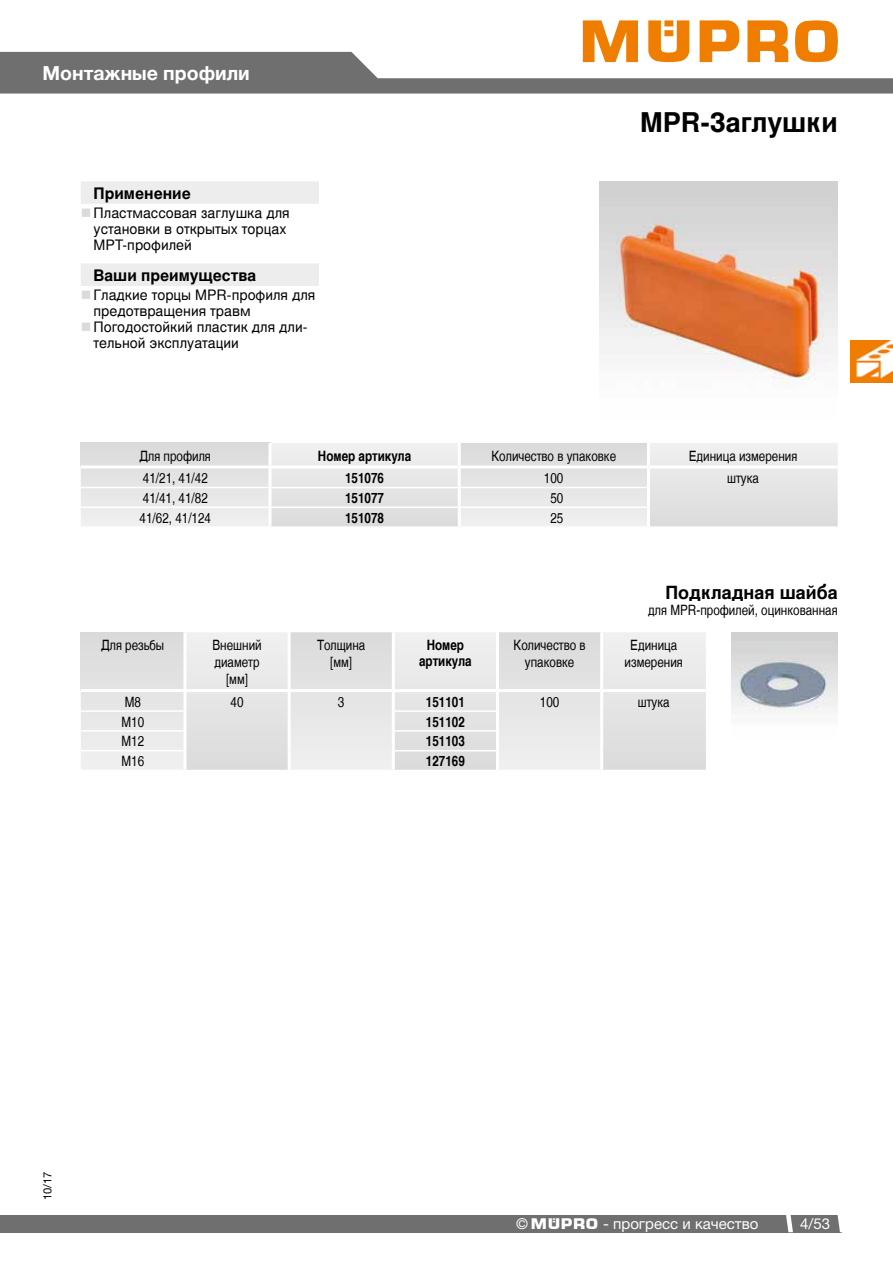
<style>
.page{position:relative;width:893px;height:1263px;background:#fff}
.page>*{position:absolute;margin:0;border:0;box-sizing:border-box;transform-origin:0 0}
.t1{font:700 27px "MUEPRO";color:#000}
.t2{font:700 19.5px "Helvetica Neue LTCYR";color:#fff}
.t3{font:700 18px "MUEPRO";color:#000}
.t4{font:700 15.75px "MUEPRO";color:#000}
.t5{font:15px "Helvetica Neue LTCYR";color:#fff}
.t6{font:15px "Helvetica Neue CE";color:#fff}
.t7{font:condensed 14.25px/17.1px "MUEPRO";color:#000;text-align:center}
.t8{font:14.25px/15.8px "MUEPRO";color:#000}
.t9{font:700 condensed 14.25px/15.8px "MUEPRO";color:#000;text-align:center}
.t10{font:11.25px "Helvetica Neue";color:#000}
.s1{font-family:"Helvetica Neue";font-stretch:condensed}
.s2{font-family:"MPR"}
</style>
<div class="page">
<img style="left:850px;top:340px;width:43px;height:43px">
<svg style="left:603px;top:632px;width:103px;height:138px;background:#e5e5e5"></svg>
<svg style="left:81px;top:632px;width:519px;height:138px;background:#e5e5e5"></svg>
<hr style="left:183px;top:632px;width:3px;height:57px;background:#fff">
<hr style="left:288px;top:632px;width:3px;height:57px;background:#fff">
<hr style="left:392px;top:632px;width:3px;height:57px;background:#fff">
<hr style="left:496px;top:632px;width:3px;height:57px;background:#fff">
<hr style="left:183px;top:692px;width:3px;height:19px;background:#fff">
<hr style="left:288px;top:692px;width:3px;height:19px;background:#fff">
<hr style="left:392px;top:692px;width:3px;height:19px;background:#fff">
<hr style="left:496px;top:692px;width:3px;height:19px;background:#fff">
<hr style="left:183px;top:711px;width:3px;height:20px;background:#fff">
<hr style="left:288px;top:711px;width:3px;height:20px;background:#fff">
<hr style="left:392px;top:711px;width:3px;height:20px;background:#fff">
<hr style="left:496px;top:711px;width:3px;height:20px;background:#fff">
<hr style="left:183px;top:731px;width:3px;height:20px;background:#fff">
<hr style="left:288px;top:731px;width:3px;height:20px;background:#fff">
<hr style="left:392px;top:731px;width:3px;height:20px;background:#fff">
<hr style="left:496px;top:731px;width:3px;height:20px;background:#fff">
<hr style="left:183px;top:751px;width:3px;height:19px;background:#fff">
<hr style="left:288px;top:751px;width:3px;height:19px;background:#fff">
<hr style="left:392px;top:751px;width:3px;height:19px;background:#fff">
<hr style="left:496px;top:751px;width:3px;height:19px;background:#fff">
<hr style="left:81px;top:710px;width:102px;height:2px;background:#fff">
<hr style="left:395px;top:710px;width:101px;height:2px;background:#fff">
<hr style="left:81px;top:730px;width:102px;height:2px;background:#fff">
<hr style="left:395px;top:730px;width:101px;height:2px;background:#fff">
<hr style="left:81px;top:750px;width:102px;height:1px;background:#fff">
<hr style="left:395px;top:750px;width:101px;height:1px;background:#fff">
<hr style="left:81px;top:689px;width:104px;height:3px;background:#fff">
<hr style="left:185px;top:689px;width:104px;height:3px;background:#fff">
<hr style="left:289px;top:689px;width:104px;height:3px;background:#fff">
<hr style="left:393px;top:689px;width:104px;height:3px;background:#fff">
<hr style="left:497px;top:689px;width:105px;height:3px;background:#fff">
<hr style="left:602px;top:689px;width:104px;height:3px;background:#fff">
<img style="left:731px;top:632px;width:107px;height:85px">
<img style="left:600px;top:182px;width:238px;height:204px">
<div style="left:81px;top:181px;width:238px;height:23px;background:#ededed"></div>
<div style="left:81px;top:263px;width:238px;height:23px;background:#ededed"></div>
<svg style="left:650px;top:443px;width:188px;height:83px;background:#e5e5e5"></svg>
<svg style="left:81px;top:443px;width:566px;height:83px;background:#e5e5e5"></svg>
<svg style="left:268px;top:443px;width:4px;height:22px"></svg>
<hr style="left:458px;top:443px;width:3px;height:22px;background:#fff">
<hr style="left:268px;top:468px;width:4px;height:19px;background:#f6f6f6">
<hr style="left:458px;top:468px;width:3px;height:19px;background:#fff">
<hr style="left:268px;top:488px;width:4px;height:19px;background:#f6f6f6">
<hr style="left:458px;top:488px;width:3px;height:19px;background:#fff">
<hr style="left:268px;top:508px;width:4px;height:18px;background:#fff">
<hr style="left:458px;top:508px;width:3px;height:18px;background:#fff">
<hr style="left:81px;top:465px;width:189px;height:3px;background:#fff">
<hr style="left:270px;top:465px;width:189px;height:3px;background:#fff">
<hr style="left:459px;top:465px;width:189px;height:3px;background:#fff">
<hr style="left:648px;top:465px;width:190px;height:3px;background:#fff">
<hr style="left:81px;top:487px;width:189px;height:1px;background:#fff">
<hr style="left:270px;top:487px;width:189px;height:1px;background:#fff">
<hr style="left:459px;top:487px;width:188px;height:1px;background:#fff">
<hr style="left:81px;top:507px;width:189px;height:1px;background:#fff">
<hr style="left:270px;top:507px;width:189px;height:1px;background:#fff">
<hr style="left:459px;top:507px;width:188px;height:1px;background:#fff">
<svg style="left:0;top:20px;width:893px;height:74px"></svg>
<div style="left:0;top:1215px;width:841px;height:17px;background:#706f6f"></div>
<svg style="left:838px;top:1215px;width:3px;height:17px"></svg>
<svg style="left:786px;top:1215px;width:7px;height:17px"></svg>
<h2 class="t2" style="left:43px;top:62px;width:209px">Монтажные профили</h2>
<p class="t4" style="left:94px;top:183px;width:99px">Применение</p>
<p class="t8" style="left:94px;top:206px;width:198px">Пластмассовая заглушка для установки в открытых торцах<br>MPT-профилей</p>
<p class="t4" style="left:94px;top:266px;width:164px">Ваши преимущества</p>
<p class="t8" style="left:94px;top:288px;width:223px">Гладкие торцы MPR-профиля для предотвращения травм<br>Погодостойкий пластик для дли&shy;тельной эксплуатации</p>
<h1 class="t1" style="left:640px;top:106px;width:199px">МРR-Заглушки</h1>
<p class="t7" style="left:140px;top:447px;width:73px">Для профиля</p>
<p class="t9" style="left:318px;top:448px;width:95px">Номер артикула</p>
<p class="t7" style="left:491px;top:447px;width:126px">Количество в упаковке</p>
<p class="t7" style="left:689px;top:447px;width:110px">Единица измерения</p>
<p class="t7" style="left:143px;top:470px;width:66px">41/21, 41/42</p>
<p class="t9" style="left:345px;top:471px;width:40px">151076</p>
<p class="t7" style="left:544px;top:470px;width:21px">100</p>
<p class="t7" style="left:727px;top:470px;width:33px">штука</p>
<p class="t7" style="left:143px;top:490px;width:66px">41/41, 41/82</p>
<p class="t9" style="left:345px;top:490px;width:40px">151077</p>
<p class="t7" style="left:550px;top:490px;width:14px">50</p>
<p class="t7" style="left:140px;top:510px;width:73px">41/62, 41/124</p>
<p class="t9" style="left:345px;top:510px;width:40px">151078</p>
<p class="t7" style="left:550px;top:510px;width:14px">25</p>
<p class="t3" style="left:665px;top:581px;width:174px">Подкладная шайба</p>
<p class="t7" style="left:648px;top:602px;width:191px">для MPR-профилей, оцинкованная</p>
<p class="t7" style="left:102px;top:637px;width:64px">Для резьбы</p>
<p class="t7" style="left:212px;top:637px;width:51px">Внешний диаметр [мм]</p>
<p class="t7" style="left:317px;top:637px;width:50px">Толщина [мм]</p>
<p class="t9" style="left:419px;top:637px;width:54px">Номер артикула</p>
<p class="t7" style="left:514px;top:637px;width:73px">Количество в упаковке</p>
<p class="t7" style="left:625px;top:637px;width:60px">Единица измерения</p>
<p class="t7" style="left:125px;top:693px;width:18px">M8</p>
<p class="t7" style="left:231px;top:693px;width:14px">40</p>
<p class="t7" style="left:338px;top:693px;width:8px">3</p>
<p class="t9" style="left:426px;top:694px;width:40px">151101</p>
<p class="t7" style="left:540px;top:693px;width:21px">100</p>
<p class="t7" style="left:638px;top:693px;width:33px">штука</p>
<p class="t7" style="left:121px;top:713px;width:24px">M10</p>
<p class="t9" style="left:426px;top:714px;width:40px">151102</p>
<p class="t7" style="left:121px;top:733px;width:24px">M12</p>
<p class="t9" style="left:426px;top:734px;width:40px">151103</p>
<p class="t7" style="left:121px;top:753px;width:24px">M16</p>
<p class="t9" style="left:426px;top:754px;width:40px">127169</p>
<p class="t10" style="left:41px;top:1200px;width:30px;rotate:-90deg">10/17</p>
<p class="t5" style="left:516px;top:1215px;width:244px"><span class="s1">©</span> <span class="s2">Müpro</span> - прогресс и качество</p>
<p class="t6" style="left:800px;top:1214px;width:32px">4/53</p>
</div>
